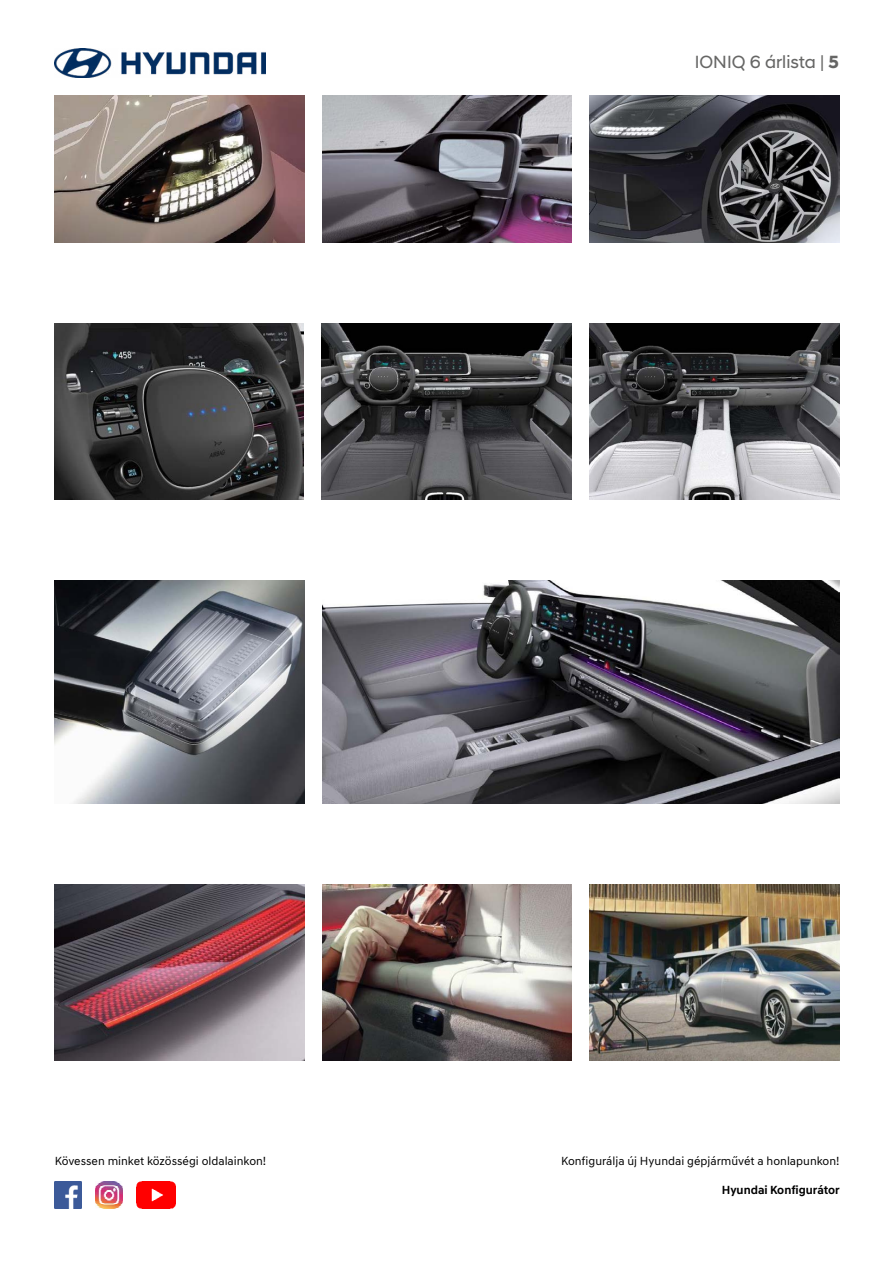
<style>
.page{position:relative;width:893px;height:1263px;background:#fff}
.page>*{position:absolute;margin:0;border:0;box-sizing:border-box;transform-origin:0 0}
.t1{font:18px "Hyundai Sans Head";color:#666665}
.t2{font:12px "Hyundai Sans Text";color:#000}
.t3{font:700 12px "Hyundai Sans Text";color:#000}
.s1{font-weight:700}
</style>
<div class="page">
<img style="left:54px;top:48px;width:212px;height:29px">
<img style="left:54px;top:96px;width:250px;height:147px">
<img style="left:322px;top:96px;width:250px;height:147px">
<img style="left:590px;top:96px;width:249px;height:147px">
<img style="left:54px;top:323px;width:250px;height:177px">
<img style="left:322px;top:323px;width:249px;height:177px">
<img style="left:589px;top:323px;width:250px;height:177px">
<img style="left:54px;top:580px;width:250px;height:224px">
<img style="left:322px;top:580px;width:517px;height:224px">
<img style="left:54px;top:884px;width:250px;height:176px">
<img style="left:322px;top:884px;width:250px;height:176px">
<img style="left:590px;top:884px;width:249px;height:176px">
<img style="left:54px;top:1181px;width:28px;height:28px">
<img style="left:95px;top:1181px;width:28px;height:24px">
<svg style="left:95px;top:1189px;width:28px;height:1px"></svg>
<svg style="left:95px;top:1198px;width:28px;height:1px"></svg>
<svg style="left:96px;top:1205px;width:26px;height:4px"></svg>
<img style="left:136px;top:1181px;width:40px;height:28px">
<h1 class="t1" style="left:695px;top:51px;width:146px">IONIQ 6 árlista | <span class="s1">5</span></h1>
<p class="t2" style="left:55px;top:1154px;width:213px">Kövessen minket közösségi oldalainkon!</p>
<p class="t2" style="left:561px;top:1154px;width:280px">Konfigurálja új Hyundai gépjárművét a honlapunkon!</p>
<p class="t3" style="left:722px;top:1182px;width:120px">Hyundai Konfigurátor</p>
</div>
